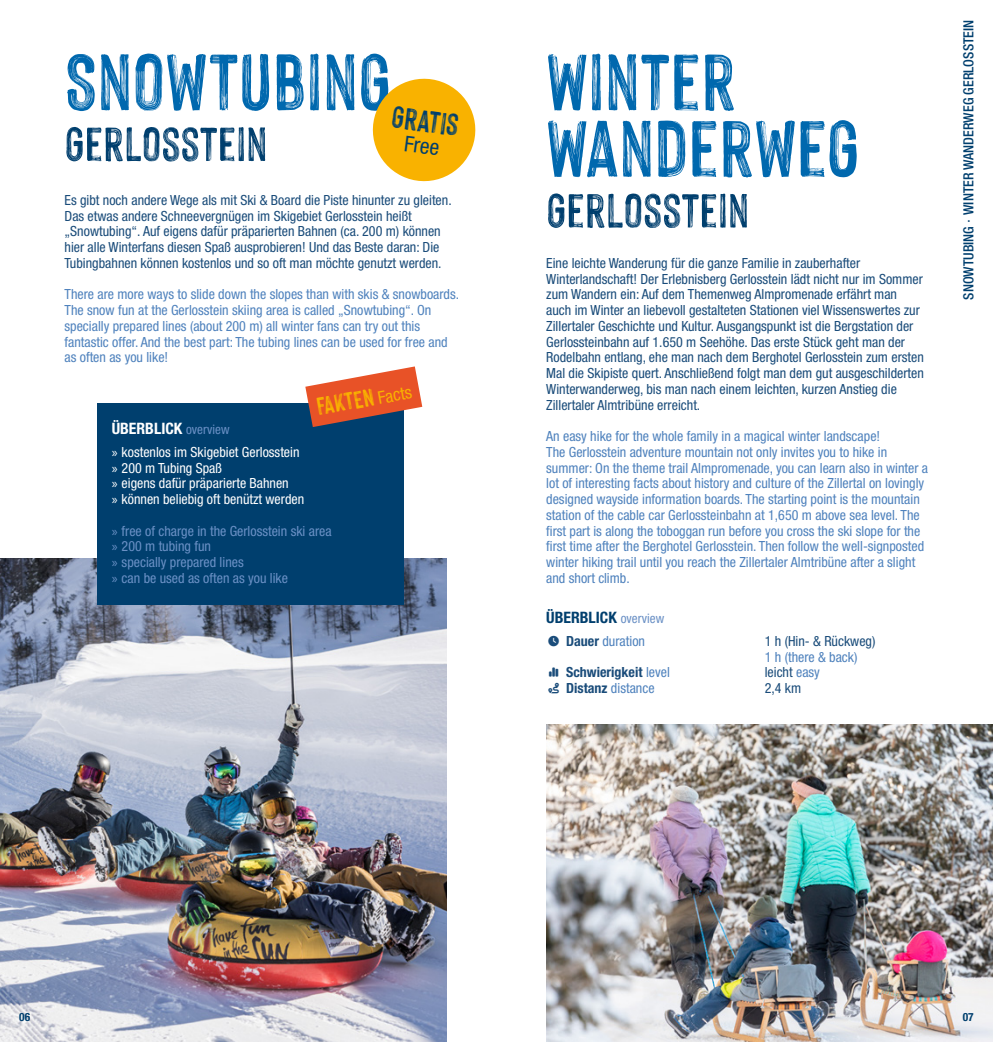
<style>
.page{position:relative;width:993px;height:1042px;background:#fff}
.page>*{position:absolute;margin:0;border:0;box-sizing:border-box;transform-origin:0 0}
.t1{font:87.5px/66.5px "Hackney Vector";color:#0068ae}
.t2{font:52.5px "Hackney Vector";color:#003f6e}
.t3{font:33.43px "Hackney Vector";color:#003f6e}
.t4{font:26.78px "Hackney Vector";color:#f9b200}
.t5{font:condensed 21.88px "Helvetica Neue LT Pro";color:#003f6e}
.t6{font:700 condensed 15.75px "Helvetica Neue LT Pro";color:#fff}
.t7{font:700 condensed 15.75px "Helvetica Neue LT Pro";color:#003f6e}
.t8{font:condensed 14px/15.8px "Helvetica Neue LT Pro";color:#1a4c7a}
.t9{font:condensed 14px/15.8px "Helvetica Neue LT Pro";color:#4f82bd}
.t10{font:condensed 14px/15.8px "Helvetica Neue LT Pro";color:#fff}
.t11{font:condensed 14px/15.8px "Helvetica Neue LT Pro";color:#6a90c5}
.t12{font:500 condensed 14px "Helvetica Neue LT Pro";color:#003f6e}
.t13{font:700 condensed 14px "Helvetica Neue LT Pro";color:#1a4c7a}
.t14{font:700 condensed 11.38px "Helvetica Neue LT Pro";color:#003f6e}
.s1{font-family:"Helvetica Neue LT Pro";font-stretch:condensed;font-size:17.5px}
.s2{font-weight:400;font-size:13.12px;color:#6a90c5}
.s3{font-family:"Myriad Pro";font-stretch:normal}
.s4{color:#1a4c7a}
.s5{font-weight:700;color:#1a4c7a}
.s6{font-weight:400;color:#4f82bd}
.s7{color:#4f82bd}
.s8{font-family:"Inter";font-weight:400;font-stretch:normal}
</style>
<div class="page">
<img style="left:0;top:558px;width:446px;height:484px">
<div style="left:97px;top:403px;width:306px;height:202px;background:#003f6e"></div>
<svg style="left:305px;top:366px;width:117px;height:61px"></svg>
<svg style="left:372px;top:78px;width:104px;height:104px"></svg>
<img style="left:546px;top:725px;width:446px;height:317px">
<h1 class="t1" style="left:64px;top:46px;width:328px">SNOWTUBING</h1>
<h2 class="t2" style="left:64px;top:115px;width:204px">GERLOSSTEIN</h2>
<h3 class="t3" style="left:394px;top:99px;width:69px;rotate:7deg">GRATIS</h3>
<h3 class="t5" style="left:406px;top:131px;width:37px;rotate:8deg">Free</h3>
<p class="t8" style="left:64px;top:192px;width:388px">Es gibt noch andere Wege als mit Ski &amp; Board die Piste hinunter zu gleiten.<br>Das etwas andere Schneevergnügen im Skigebiet Gerlosstein heißt „Snowtubing“. Auf eigens dafür präparierten Bahnen (ca. 200 m) können hier alle Winterfans diesen Spaß ausprobieren! Und das Beste daran: Die Tubingbahnen können kostenlos und so oft man möchte genutzt werden.</p>
<p class="t9" style="left:64px;top:286px;width:396px">There are more ways to slide down the slopes than with skis &amp; snowboards.<br>The snow fun at the Gerlosstein skiing area is called „Snowtubing“. On specially prepared lines (about 200 m) all winter fans can try out this fantastic offer. And the best part: The tubing lines can be used for free and as often as you like!</p>
<h3 class="t4" style="left:314px;top:393px;width:98px;rotate:-11deg">FAKTEN <span class="s1">Facts</span></h3>
<p class="t6" style="left:112px;top:419px;width:119px">ÜBERBLICK <span class="s2">overview</span></p>
<p class="t10" style="left:112px;top:444px;width:194px"><span class="s3">»</span> kostenlos im Skigebiet Gerlosstein <span class="s3">»</span> 200 m Tubing Spaß<br><span class="s3">»</span> eigens dafür präparierte Bahnen<br><span class="s3">»</span> können beliebig oft benützt werden</p>
<p class="t11" style="left:112px;top:523px;width:221px"><span class="s3">»</span> free of charge in the Gerlosstein ski area <span class="s3">»</span> 200 m tubing fun<br><span class="s3">»</span> specially prepared lines<br><span class="s3">»</span> can be used as often as you like</p>
<h1 class="t1" style="left:546px;top:46px;width:315px">WINTER<br>WANDERWEG</h1>
<h2 class="t2" style="left:546px;top:182px;width:204px">GERLOSSTEIN</h2>
<p class="t8" style="left:546px;top:255px;width:379px">Eine leichte Wanderung für die ganze Familie in zauberhafter Winterlandschaft! Der Erlebnisberg Gerlosstein lädt nicht nur im Sommer zum Wandern ein: Auf dem Themenweg Almpromenade erfährt man auch im Winter an liebevoll gestalteten Stationen viel Wissenswertes zur Zillertaler Geschichte und Kultur. Ausgangspunkt ist die Bergstation der Gerlossteinbahn auf 1.650 m Seehöhe. Das erste Stück geht man der Rodelbahn entlang, ehe man nach dem Berghotel Gerlosstein zum ersten Mal die Skipiste quert. Anschließend folgt man dem gut ausgeschilderten Winterwanderweg, bis man nach einem leichten, kurzen Anstieg die Zillertaler Almtribüne erreicht.</p>
<p class="t9" style="left:546px;top:428px;width:383px">An easy hike for the whole family in a magical winter landscape!<br>The Gerlosstein adventure mountain not only invites you to hike in summer: On the theme trail Almpromenade, you can learn also in winter a lot of interesting facts about history and culture of the Zillertal on lovingly designed wayside information boards. The starting point is the mountain station of the cable car Gerlossteinbahn at 1,650 m above sea level. The first part is along the toboggan run before you cross the ski slope for the first time after the Berghotel Gerlosstein. Then follow the well-signposted winter hiking trail until you reach the Zillertaler Almtribüne after a slight and short climb.</p>
<p class="t7" style="left:546px;top:608px;width:119px">ÜBERBLICK <span class="s2">overview</span></p>
<p class="t9" style="left:548px;top:633px;width:98px"><span class="s4">●□</span> <span class="s5">Dauer</span> duration</p>
<p class="t8" style="left:764px;top:633px;width:112px">1 h (Hin- &amp; Rückweg)</p>
<p class="t9" style="left:764px;top:649px;width:94px">1 h (there &amp; back)</p>
<p class="t13" style="left:549px;top:664px;width:122px">▼▲● Schwierigkeit <span class="s6">level</span></p>
<p class="t8" style="left:764px;top:664px;width:57px">leicht <span class="s7">easy</span></p>
<p class="t9" style="left:548px;top:680px;width:108px"><span class="s4">□◆▼</span> <span class="s5">Distanz</span> distance</p>
<p class="t8" style="left:764px;top:680px;width:38px">2,4 km</p>
<p class="t12" style="left:959px;top:300px;width:281px;rotate:-90deg">SNOWTUBING <span class="s8">·</span> Winter Wanderweg GERLOSSTEIN</p>
<p class="t14" style="left:19px;top:1010px;width:12px">06</p>
<p class="t14" style="left:962px;top:1010px;width:12px">07</p>
</div>
